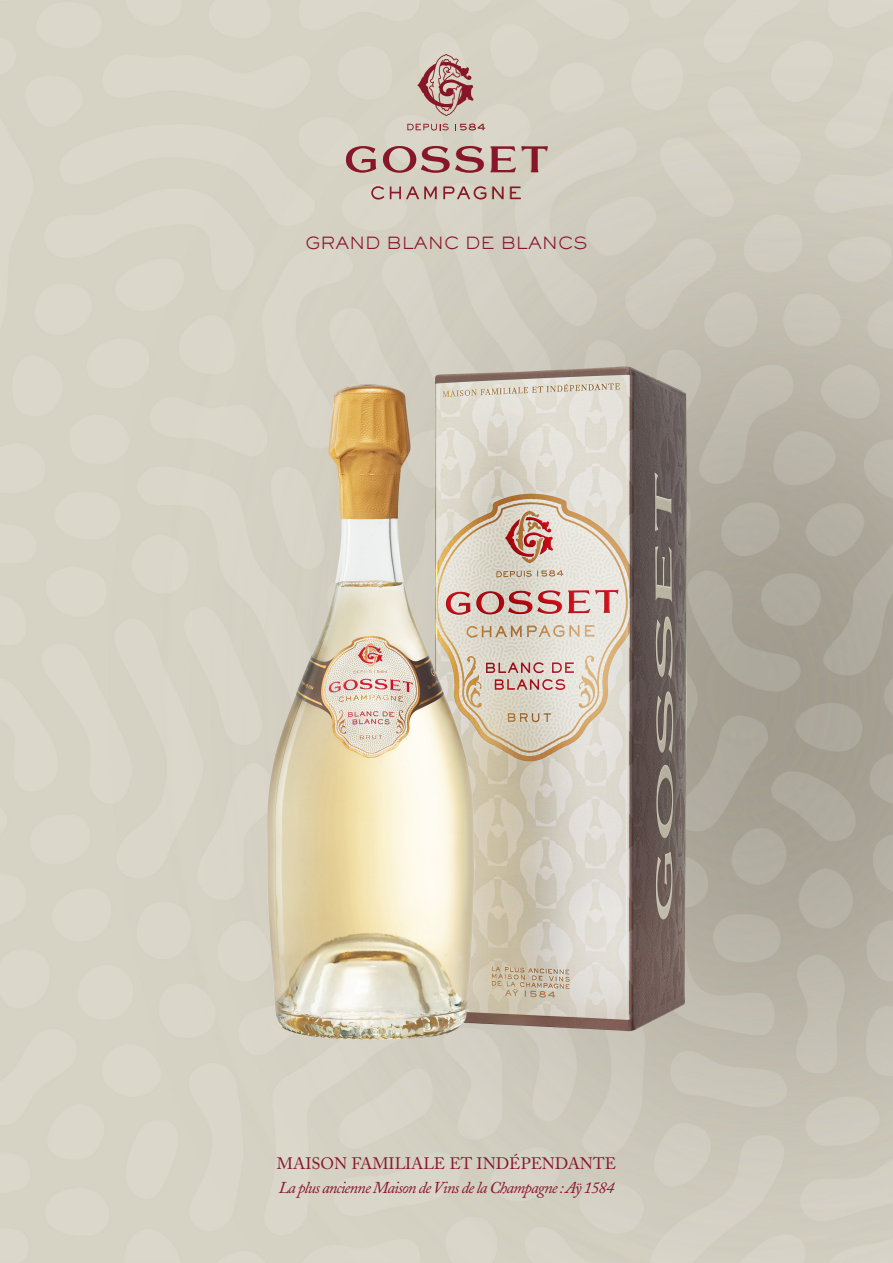
<style>
.page{position:relative;width:893px;height:1263px;background:#fff}
.page>*{position:absolute;margin:0;border:0;box-sizing:border-box;transform-origin:0 0}
.t1{font:italic 16.5px "Adobe Caslon";letter-spacing:-.05em;color:#88162b}
.t2{font:16.5px "Adobe Caslon";color:#88162b}
.t3{font:300 16.5px "Sackers Gothic Std";color:#88162b}
</style>
<div class="page">
<img style="left:0;top:0;width:893px;height:1263px">
<svg style="left:346px;top:146px;width:30px;height:27px"></svg>
<svg style="left:490px;top:146px;width:58px;height:26px;background:#b9928e"></svg>
<svg style="left:383px;top:146px;width:101px;height:27px;background:#b98d8b"></svg>
<svg style="left:417px;top:54px;width:57px;height:62px;background:#be9a95"></svg>
<svg style="left:492px;top:187px;width:29px;height:12px"></svg>
<svg style="left:390px;top:187px;width:47px;height:12px"></svg>
<svg style="left:371px;top:186px;width:13px;height:13px"></svg>
<svg style="left:443px;top:186px;width:43px;height:13px"></svg>
<svg style="left:455px;top:124px;width:30px;height:6px"></svg>
<svg style="left:407px;top:124px;width:42px;height:6px"></svg>
<p class="t3" style="left:306px;top:232px;width:283px">GRAND BLANC DE BLANCS</p>
<p class="t2" style="left:277px;top:1153px;width:341px">MAISON FAMILIALE ET INDÉPENDANTE</p>
<p class="t1" style="left:279px;top:1179px;width:337px">La plus ancienne Maison de Vins de la Champagne : Aÿ 1584</p>
</div>
